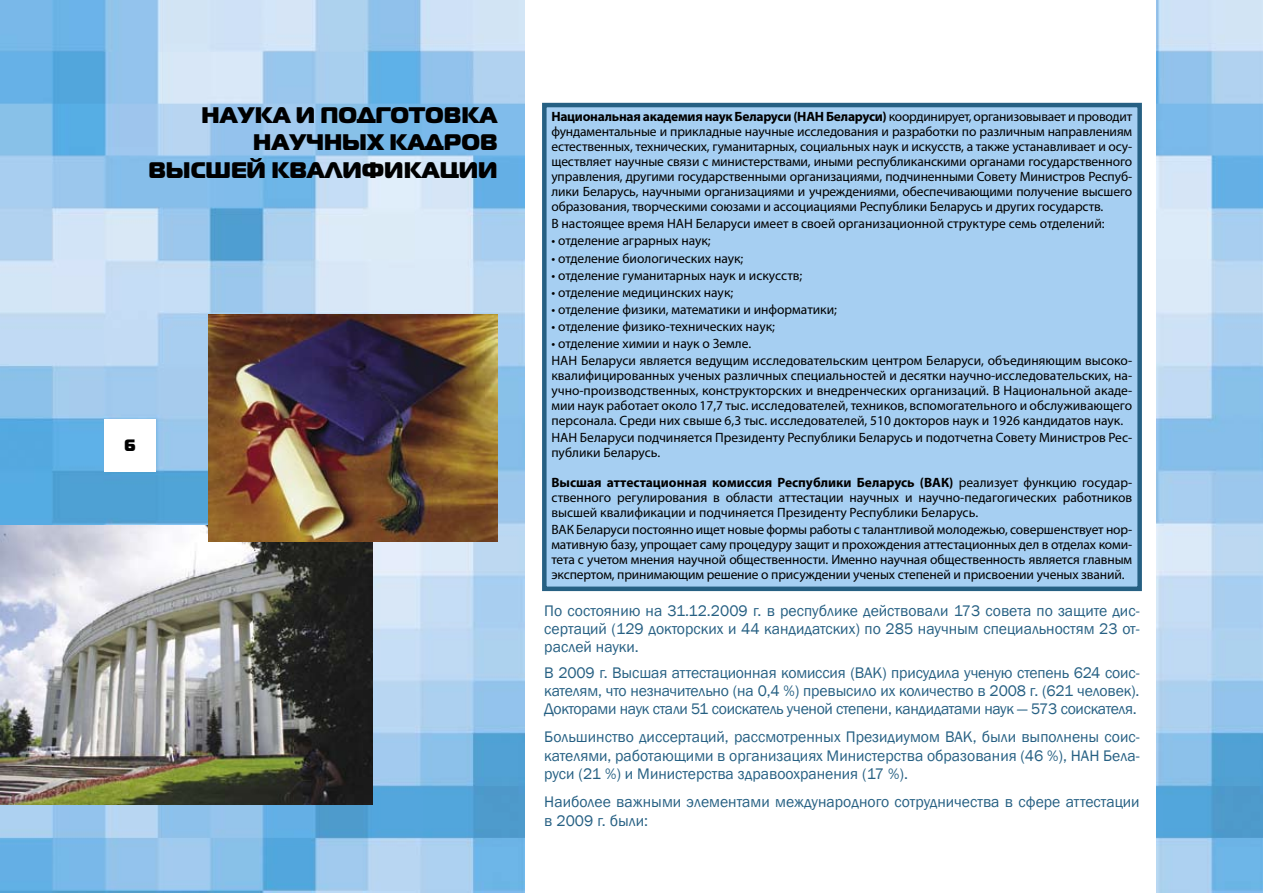
<style>
.page{position:relative;width:1263px;height:893px;background:#fff}
.page>*{position:absolute;margin:0;border:0;box-sizing:border-box;transform-origin:0 0}
.t1{font:22.5px/27px "Nokia Sans S60";color:#000;text-align:right}
.t2{font:15.75px/18px "Franklin Gothic";color:#266083;text-align:justify}
.t3{font:13.5px/15px "Myriad Pro";color:#000;text-align:justify}
.s1{font-weight:700}
</style>
<div class="page">
<img style="left:0;top:0;width:524px;height:893px">
<div style="left:104px;top:419px;width:51px;height:52px;background:#fff"></div>
<img style="left:1157px;top:0;width:106px;height:893px">
<div style="left:544px;top:105px;width:596px;height:484px;background:#a6cff2"></div>
<div style="left:542px;top:103px;width:600px;height:488px;border:4px solid #266083"></div>
<img style="left:0;top:526px;width:372px;height:278px">
<img style="left:209px;top:315px;width:288px;height:226px">
<h1 class="t1" style="left:149px;top:103px;width:350px">Наука и подготовка научных кадров высшей квалификации</h1>
<p class="t3" style="left:551px;top:109px;width:582px"><span class="s1">Национальная академия наук Беларуси (НАН Беларуси)</span> координирует, организовывает и проводит фундаментальные и прикладные научные исследования и разработки по различным направлениям естественных, технических, гуманитарных, социальных наук и искусств, а также устанавливает и осу&shy;ществляет научные связи с министерствами, иными республиканскими органами государственного управления, другими государственными организациями, подчиненными Совету Министров Респуб&shy;лики Беларусь, научными организациями и учреждениями, обеспечивающими получение высшего образования, творческими союзами и ассоциациями Республики Беларусь и других государств.</p>
<p class="t3" style="left:551px;top:216px;width:555px">В настоящее время НАН Беларуси имеет в своей организационной структуре семь отделений:</p>
<p class="t3" style="left:551px;top:233px;width:161px">• отделение аграрных наук;</p>
<p class="t3" style="left:551px;top:250px;width:193px">• отделение биологических наук;</p>
<p class="t3" style="left:551px;top:267px;width:252px">• отделение гуманитарных наук и искусств;</p>
<p class="t3" style="left:551px;top:285px;width:183px">• отделение медицинских наук;</p>
<p class="t3" style="left:551px;top:302px;width:287px">• отделение физики, математики и информатики;</p>
<p class="t3" style="left:551px;top:319px;width:225px">• отделение физико-технических наук;</p>
<p class="t3" style="left:551px;top:335px;width:581px;line-height:17.1px">• отделение химии и наук о Земле.<br>НАН Беларуси является ведущим исследовательским центром Беларуси, объединяющим высоко-</p>
<p class="t3" style="left:551px;top:368px;width:582px">квалифицированных ученых различных специальностей и десятки научно-исследовательских, на&shy;учно-производственных, конструкторских и внедренческих организаций. В Национальной акаде&shy;мии наук работает около 17,7 тыс. исследователей, техников, вспомогательного и обслуживающего персонала. Среди них свыше 6,3 тыс. исследователей, 510 докторов наук и 1926 кандидатов наук.</p>
<p class="t3" style="left:551px;top:430px;width:582px">НАН Беларуси подчиняется Президенту Республики Беларусь и подотчетна Совету Министров Рес&shy;публики Беларусь.</p>
<p class="t3" style="left:551px;top:475px;width:582px"><span class="s1">Высшая аттестационная комиссия Республики Беларусь (ВАК)</span> реализует функцию государ&shy;ственного регулирования в области аттестации научных и научно-педагогических работников высшей квалификации и подчиняется Президенту Республики Беларусь.</p>
<p class="t3" style="left:551px;top:522px;width:582px">ВАК Беларуси постоянно ищет новые формы работы с талантливой молодежью, совершенствует нор&shy;мативную базу, упрощает саму процедуру защит и прохождения аттестационных дел в отделах коми&shy;тета с учетом мнения научной общественности. Именно научная общественность является главным экспертом, принимающим решение о присуждении ученых степеней и присвоении ученых званий.</p>
<p class="t2" style="left:544px;top:602px;width:597px">По состоянию на 31.12.2009 г. в республике действовали 173 совета по защите дис&shy;сертаций (129 докторских и 44 кандидатских) по 285 научным специальностям 23 от&shy;раслей науки.</p>
<p class="t2" style="left:544px;top:664px;width:597px">В 2009 г. Высшая аттестационная комиссия (ВАК) присудила ученую степень 624 соис&shy;кателям, что незначительно (на 0,4 %) превысило их количество в 2008 г. (621 человек).<br>Докторами наук стали 51 соискатель ученой степени, кандидатами наук — 573 соискателя.</p>
<p class="t2" style="left:544px;top:727px;width:597px;line-height:18.9px">Большинство диссертаций, рассмотренных Президиумом ВАК, были выполнены соис&shy;кателями, работающими в организациях Министерства образования (46 %), НАН Бела&shy;руси (21 %) и Министерства здравоохранения (17 %).</p>
<p class="t2" style="left:544px;top:792px;width:597px;line-height:18.9px">Наиболее важными элементами международного сотрудничества в сфере аттестации в 2009 г. были:</p>
</div>
